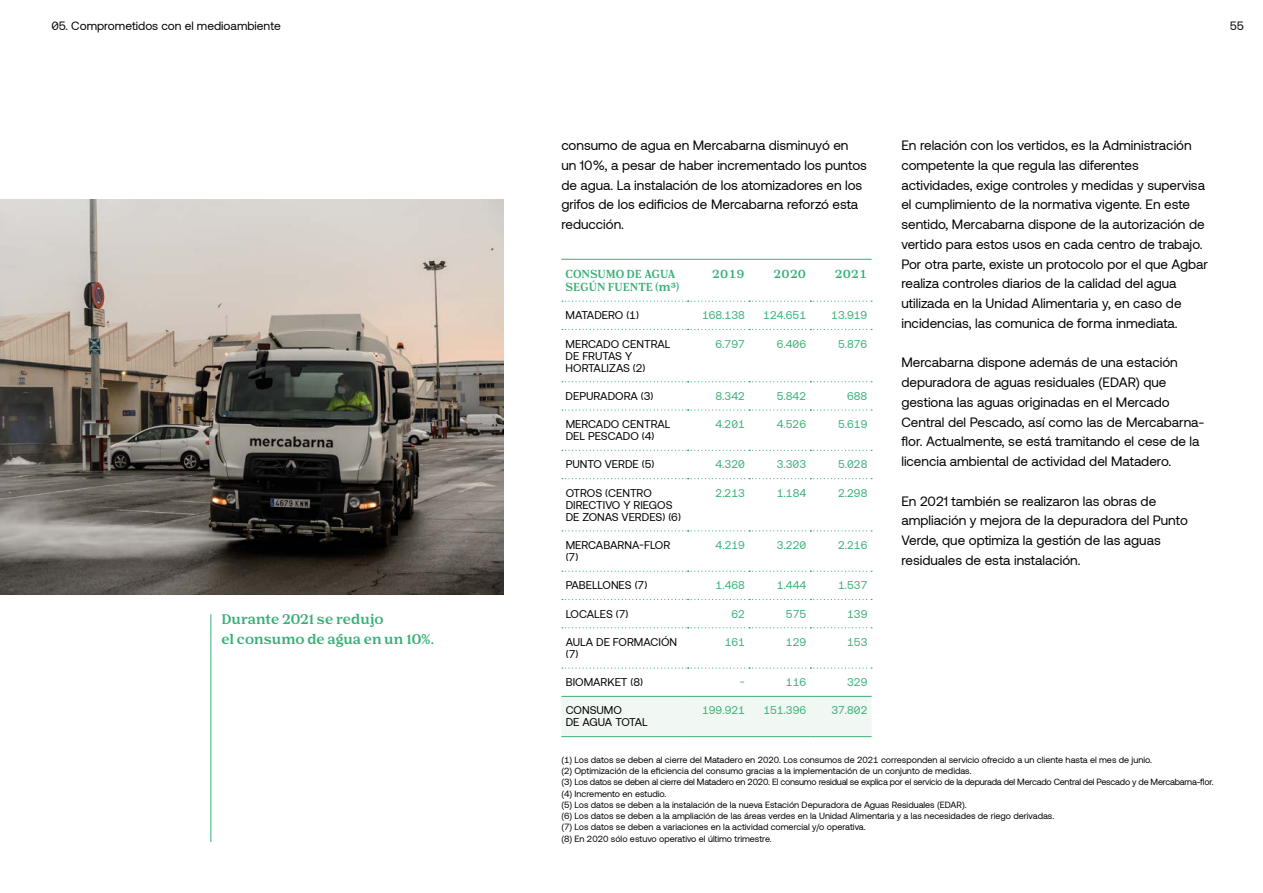
<style>
.page{position:relative;width:1263px;height:893px;background:#fff}
.page>*{position:absolute;margin:0;border:0;box-sizing:border-box;transform-origin:0 0}
.t1{font:13.5px/19.8px "Aeonik";color:#000}
.t2{font:700 13.5px/19.8px "Nib Pro";color:#37af76}
.t3{font:12px "Aeonik";color:#000}
.t4{font:11.25px/12px "Aeonik";color:#000}
.t5{font:11.25px "Aeonik";color:#37af76}
.t6{font:700 11.25px/12.8px "Nib Pro";letter-spacing:-.005em;color:#37af76}
.t7{font:9px/11.2px "Aeonik";color:#000}
</style>
<div class="page">
<hr style="left:210px;top:614px;width:1px;height:228px;background:#37af76">
<img style="left:0;top:200px;width:503px;height:395px">
<div style="left:562px;top:697px;width:309px;height:39px;background:#f1f8f3"></div>
<hr style="left:561px;top:259px;width:127px;height:1px;background:#37af76">
<hr style="left:688px;top:259px;width:61px;height:1px;background:#37af76">
<hr style="left:749px;top:259px;width:61px;height:1px;background:#37af76">
<hr style="left:810px;top:259px;width:62px;height:1px;background:#37af76">
<svg style="left:562px;top:301px;width:310px;height:1px"></svg>
<svg style="left:562px;top:329px;width:310px;height:1px"></svg>
<svg style="left:562px;top:381px;width:310px;height:1px"></svg>
<svg style="left:562px;top:409px;width:310px;height:2px"></svg>
<svg style="left:562px;top:450px;width:310px;height:1px"></svg>
<svg style="left:562px;top:478px;width:310px;height:1px"></svg>
<svg style="left:562px;top:530px;width:310px;height:1px"></svg>
<svg style="left:562px;top:571px;width:310px;height:1px"></svg>
<svg style="left:562px;top:599px;width:310px;height:1px"></svg>
<svg style="left:562px;top:627px;width:310px;height:1px"></svg>
<svg style="left:562px;top:667px;width:310px;height:2px"></svg>
<hr style="left:561px;top:696px;width:127px;height:1px;background:#37af76">
<hr style="left:688px;top:696px;width:61px;height:1px;background:#37af76">
<hr style="left:749px;top:696px;width:61px;height:1px;background:#37af76">
<hr style="left:810px;top:696px;width:62px;height:1px;background:#37af76">
<hr style="left:561px;top:736px;width:127px;height:1px;background:#37af76">
<hr style="left:688px;top:736px;width:61px;height:1px;background:#37af76">
<hr style="left:749px;top:736px;width:61px;height:1px;background:#37af76">
<hr style="left:810px;top:736px;width:62px;height:1px;background:#37af76">
<p class="t3" style="left:51px;top:19px;width:231px">05. Comprometidos con el medioambiente</p>
<p class="t3" style="left:1230px;top:19px;width:16px">55</p>
<p class="t2" style="left:221px;top:610px;width:214px">Durante 2021 se redujo<br>el consumo de agua en un 10%.</p>
<p class="t1" style="left:561px;top:136px;width:307px">consumo de agua en Mercabarna disminuyó en<br>un 10%, a pesar de haber incrementado los puntos de agua. La instalación de los atomizadores en los grifos de los edificios de Mercabarna reforzó esta reducción.</p>
<p class="t1" style="left:901px;top:136px;width:308px">En relación con los vertidos, es la Administración competente la que regula las diferentes actividades, exige controles y medidas y supervisa el cumplimiento de la normativa vigente. En este sentido, Mercabarna dispone de la autorización de vertido para estos usos en cada centro de trabajo.<br>Por otra parte, existe un protocolo por el que Agbar realiza controles diarios de la calidad del agua utilizada en la Unidad Alimentaria y, en caso de incidencias, las comunica de forma inmediata.</p>
<p class="t1" style="left:901px;top:353px;width:305px">Mercabarna dispone además de una estación depuradora de aguas residuales (EDAR) que gestiona las aguas originadas en el Mercado Central del Pescado, así como las de Mercabarna&shy;flor. Actualmente, se está tramitando el cese de la licencia ambiental de actividad del Matadero.</p>
<p class="t1" style="left:901px;top:491px;width:288px">En 2021 también se realizaron las obras de ampliación y mejora de la depuradora del Punto Verde, que optimiza la gestión de las aguas residuales de esta instalación.</p>
<p class="t6" style="left:566px;top:268px;width:115px">CONSUMO DE AGUA<br>SEGÚN FUENTE (m3)</p>
<p class="t6" style="left:712px;top:268px;width:34px">2019</p>
<p class="t6" style="left:773px;top:268px;width:34px">2020</p>
<p class="t6" style="left:834px;top:268px;width:34px">2021</p>
<p class="t4" style="left:566px;top:309px;width:75px">MATADERO (1)</p>
<p class="t5" style="left:702px;top:309px;width:44px">168.138</p>
<p class="t5" style="left:763px;top:309px;width:44px">124.651</p>
<p class="t5" style="left:831px;top:309px;width:38px">13.919</p>
<p class="t4" style="left:566px;top:338px;width:106px">MERCADO CENTRAL<br>DE FRUTAS Y<br>HORTALIZAS (2)</p>
<p class="t5" style="left:715px;top:337px;width:31px">6.797</p>
<p class="t5" style="left:777px;top:337px;width:31px">6.406</p>
<p class="t5" style="left:838px;top:337px;width:31px">5.876</p>
<p class="t4" style="left:566px;top:390px;width:89px">DEPURADORA (3)</p>
<p class="t5" style="left:715px;top:390px;width:31px">8.342</p>
<p class="t5" style="left:777px;top:390px;width:31px">5.842</p>
<p class="t5" style="left:847px;top:390px;width:22px">688</p>
<p class="t4" style="left:566px;top:418px;width:106px">MERCADO CENTRAL<br>DEL PESCADO (4)</p>
<p class="t5" style="left:715px;top:418px;width:31px">4.201</p>
<p class="t5" style="left:777px;top:418px;width:31px">4.526</p>
<p class="t5" style="left:838px;top:418px;width:31px">5.619</p>
<p class="t4" style="left:566px;top:459px;width:90px">PUNTO VERDE (5)</p>
<p class="t5" style="left:715px;top:458px;width:31px">4.320</p>
<p class="t5" style="left:777px;top:458px;width:31px">3.303</p>
<p class="t5" style="left:838px;top:458px;width:31px">5.028</p>
<p class="t4" style="left:566px;top:487px;width:117px">OTROS (CENTRO<br>DIRECTIVO Y RIEGOS<br>DE ZONAS VERDES) (6)</p>
<p class="t5" style="left:715px;top:487px;width:31px">2.213</p>
<p class="t5" style="left:777px;top:487px;width:31px">1.184</p>
<p class="t5" style="left:838px;top:487px;width:31px">2.298</p>
<p class="t4" style="left:566px;top:539px;width:106px">MERCABARNA-FLOR (7)</p>
<p class="t5" style="left:716px;top:539px;width:31px">4.219</p>
<p class="t5" style="left:777px;top:539px;width:31px">3.220</p>
<p class="t5" style="left:838px;top:539px;width:31px">2.216</p>
<p class="t4" style="left:566px;top:579px;width:83px">PABELLONES (7)</p>
<p class="t5" style="left:716px;top:579px;width:31px">1.468</p>
<p class="t5" style="left:777px;top:579px;width:31px">1.444</p>
<p class="t5" style="left:838px;top:579px;width:31px">1.537</p>
<p class="t4" style="left:566px;top:608px;width:64px">LOCALES (7)</p>
<p class="t5" style="left:731px;top:607px;width:15px">62</p>
<p class="t5" style="left:786px;top:607px;width:22px">575</p>
<p class="t5" style="left:847px;top:607px;width:22px">139</p>
<p class="t4" style="left:566px;top:636px;width:113px">AULA DE FORMACIÓN (7)</p>
<p class="t5" style="left:725px;top:636px;width:22px">161</p>
<p class="t5" style="left:786px;top:636px;width:22px">129</p>
<p class="t5" style="left:847px;top:636px;width:22px">153</p>
<p class="t4" style="left:566px;top:676px;width:79px">BIOMARKET (8)</p>
<p class="t5" style="left:740px;top:676px;width:7px">-</p>
<p class="t5" style="left:786px;top:676px;width:22px">116</p>
<p class="t5" style="left:847px;top:676px;width:22px">329</p>
<p class="t4" style="left:566px;top:705px;width:84px">CONSUMO<br>DE AGUA TOTAL</p>
<p class="t5" style="left:702px;top:704px;width:44px">199.921</p>
<p class="t5" style="left:763px;top:704px;width:44px">151.396</p>
<p class="t5" style="left:831px;top:704px;width:38px">37.802</p>
<p class="t7" style="left:561px;top:754px;width:654px">(1) Los datos se deben al cierre del Matadero en 2020. Los consumos de 2021 corresponden al servicio ofrecido a un cliente hasta el mes de junio.<br>(2) Optimización de la eficiencia del consumo gracias a la implementación de un conjunto de medidas.<br>(3) Los datos se deben al cierre del Matadero en 2020. El consumo residual se explica por el servicio de la depurada del Mercado Central del Pescado y de Mercabarna-flor. (4) Incremento en estudio.<br>(5) Los datos se deben a la instalación de la nueva Estación Depuradora de Aguas Residuales (EDAR).<br>(6) Los datos se deben a la ampliación de las áreas verdes en la Unidad Alimentaria y a las necesidades de riego derivadas.<br>(7) Los datos se deben a variaciones en la actividad comercial y/o operativa.<br>(8) En 2020 sólo estuvo operativo el último trimestre.</p>
</div>
